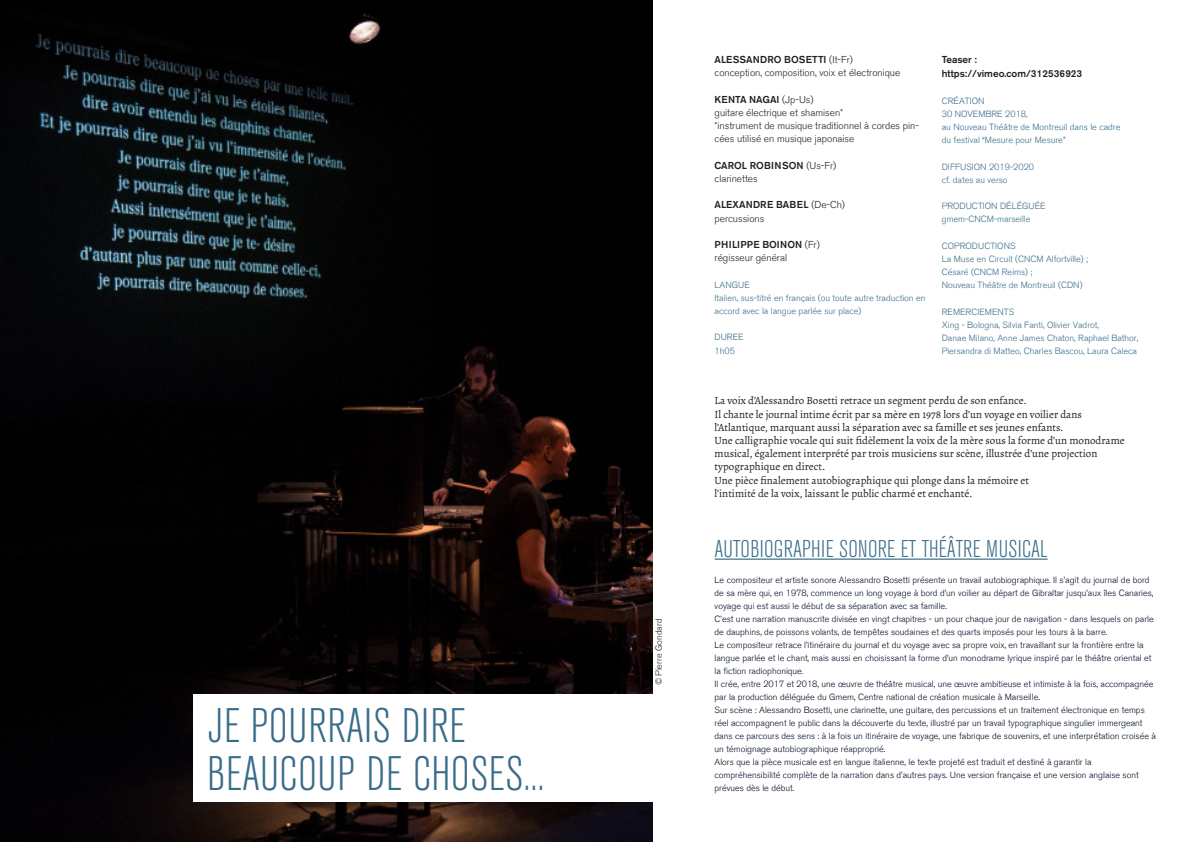
<style>
.page{position:relative;width:1191px;height:842px;background:#fff}
.page>*{position:absolute;margin:0;border:0;box-sizing:border-box;transform-origin:0 0}
.titre{font:300 condensed 48px "Akzidenz Grotesk BE";letter-spacing:.01em;color:#396c89}
.texte{font:300 condensed 24px "Akzidenz Grotesk BE";letter-spacing:.01em;color:#396c89}
.TEXTE_Intro_Alegreya{font:11px/13.2px "Alegreya";color:#231f20}
.texte-2{font:300 10px/13.2px "Akzidenz Grotesk BE";color:#231f20}
.texte-3{font:500 10px "Akzidenz Grotesk BE";color:#231f20}
.texte-4{font:500 10px "Akzidenz Grotesk BE";letter-spacing:.02em;color:#231f20}
.TEXTE_Berthold_Light{font:300 9px/13px "Akzidenz Grotesk BE";color:#000d23}
.texte-5{font:300 9px/13.2px "Akzidenz Grotesk BE";color:#396c89}
.crédits{font:300 9px "Akzidenz Grotesk BE";color:#231f20}
.s1{font-weight:300}
</style>
<div class="page">
<img style="left:0;top:0;width:652px;height:842px">
<div style="left:193px;top:694px;width:459px;height:108px;background:#fff"></div>
<hr style="left:714px;top:558px;width:333px;height:2px;background:#396c89">
<p class="titre" style="left:207px;top:700px;width:260px">JE POURRAIS DIRE</p>
<p class="titre" style="left:207px;top:748px;width:339px">BEAUCOUP DE CHOSES...</p>
<p class="crédits" style="left:653px;top:685px;width:68px;rotate:-90deg">©Pierre Gondard</p>
<p class="texte-3" style="left:714px;top:54px;width:140px">ALESSANDRO BOSETTI <span class="s1">(It-Fr)</span></p>
<p class="texte-2" style="left:714px;top:67px;width:187px">conception, composition, voix et électronique</p>
<p class="texte-3" style="left:714px;top:93px;width:100px">KENTA NAGAI <span class="s1">(Jp-Us)</span></p>
<p class="texte-2" style="left:714px;top:106px;width:130px">guitare électrique et shamisen*</p>
<p class="texte-2" style="left:714px;top:119px;width:206px">*instrument de musique traditionnel à cordes pin&shy;cées utilisé en musique japonaise</p>
<p class="texte-3" style="left:714px;top:159px;width:123px">CAROL ROBINSON <span class="s1">(Us-Fr)</span></p>
<p class="texte-2" style="left:714px;top:172px;width:45px">clarinettes</p>
<p class="texte-3" style="left:714px;top:199px;width:132px">ALEXANDRE BABEL <span class="s1">(De-Ch)</span></p>
<p class="texte-2" style="left:714px;top:212px;width:51px">percussions</p>
<p class="texte-4" style="left:714px;top:238px;width:107px">PHILIPPE BOINON <span class="s1">(Fr)</span></p>
<p class="texte-2" style="left:714px;top:251px;width:74px">régisseur général</p>
<p class="texte-5" style="left:714px;top:278px;width:37px">LANGUE</p>
<p class="texte-5" style="left:714px;top:291px;width:212px">Italien, sus-titré en français (ou toute autre traduction en accord avec la langue parlée sur place)</p>
<p class="texte-5" style="left:714px;top:331px;width:31px">DUREE</p>
<p class="texte-5" style="left:714px;top:344px;width:22px">1h05</p>
<p class="texte-3" style="left:941px;top:54px;width:37px">Teaser :</p>
<p class="texte-3" style="left:941px;top:68px;width:142px">https://vimeo.com/312536923</p>
<p class="texte-5" style="left:941px;top:94px;width:44px">CRÉATION</p>
<p class="texte-5" style="left:941px;top:107px;width:87px">30 NOVEMBRE 2018,</p>
<p class="texte-5" style="left:941px;top:120px;width:180px">au Nouveau Théâtre de Montreuil dans le cadre</p>
<p class="texte-5" style="left:941px;top:134px;width:125px">du festival “Mesure pour Mesure”</p>
<p class="texte-5" style="left:941px;top:160px;width:94px">DIFFUSION 2019-2020</p>
<p class="texte-5" style="left:941px;top:173px;width:67px">cf. dates au verso</p>
<p class="texte-5" style="left:941px;top:200px;width:105px">PRODUCTION DÉLÉGUÉE</p>
<p class="texte-5" style="left:941px;top:213px;width:90px">gmem-CNCM-marseille</p>
<p class="texte-5" style="left:941px;top:239px;width:75px">COPRODUCTIONS</p>
<p class="texte-5" style="left:941px;top:252px;width:148px">La Muse en Circuit (CNCM Alfortville) ;</p>
<p class="texte-5" style="left:941px;top:266px;width:92px">Césaré (CNCM Reims) ;</p>
<p class="texte-5" style="left:941px;top:279px;width:142px">Nouveau Théâtre de Montreuil (CDN)</p>
<p class="texte-5" style="left:941px;top:305px;width:74px">REMERCIEMENTS</p>
<p class="texte-5" style="left:941px;top:318px;width:159px">Xing - Bologna, Silvia Fanti, Olivier Vadrot,</p>
<p class="texte-5" style="left:941px;top:332px;width:198px">Danae Milano, Anne James Chaton, Raphael Bathor,<br>Piersandra di Matteo, Charles Bascou, Laura Caleca</p>
<p class="TEXTE_Intro_Alegreya" style="left:714px;top:394px;width:314px">La voix d’Alessandro Bosetti retrace un segment perdu de son enfance.</p>
<p class="TEXTE_Intro_Alegreya" style="left:714px;top:407px;width:369px">Il chante le journal intime écrit par sa mère en 1978 lors d’un voyage en voilier dans l’Atlantique, marquant aussi la séparation avec sa famille et ses jeunes enfants.</p>
<p class="TEXTE_Intro_Alegreya" style="left:714px;top:434px;width:412px">Une calligraphie vocale qui suit fidèlement la voix de la mère sous la forme d’un monodrame musical, également interprété par trois musiciens sur scène, illustrée d’une projection</p>
<p class="TEXTE_Intro_Alegreya" style="left:714px;top:460px;width:112px">typographique en direct.</p>
<p class="TEXTE_Intro_Alegreya" style="left:714px;top:473px;width:316px">Une pièce finalement autobiographique qui plonge dans la mémoire et l’intimité de la voix, laissant le public charmé et enchanté.</p>
<p class="texte" style="left:714px;top:536px;width:334px">AUTOBIOGRAPHIE SONORE ET THÉÂTRE MUSICAL</p>
<p class="TEXTE_Berthold_Light" style="left:714px;top:573px;width:440px">Le compositeur et artiste sonore Alessandro Bosetti présente un travail autobiographique. Il s’agit du journal de bord de sa mère qui, en 1978, commence un long voyage à bord d’un voilier au départ de Gibraltar jusqu’aux îles Canaries, voyage qui est aussi le début de sa séparation avec sa famille.</p>
<p class="TEXTE_Berthold_Light" style="left:714px;top:612px;width:441px">C’est une narration manuscrite divisée en vingt chapitres - un pour chaque jour de navigation - dans lesquels on parle de dauphins, de poissons volants, de tempêtes soudaines et des quarts imposés pour les tours à la barre.</p>
<p class="TEXTE_Berthold_Light" style="left:714px;top:638px;width:438px">Le compositeur retrace l’itinéraire du journal et du voyage avec sa propre voix, en travaillant sur la frontière entre la langue parlée et le chant, mais aussi en choisissant la forme d’un monodrame lyrique inspiré par le théâtre oriental et la fiction radiophonique.</p>
<p class="TEXTE_Berthold_Light" style="left:714px;top:677px;width:440px">Il crée, entre 2017 et 2018, une œuvre de théâtre musical, une œuvre ambitieuse et intimiste à la fois, accompagnée</p>
<p class="TEXTE_Berthold_Light" style="left:714px;top:690px;width:327px">par la production déléguée du Gmem, Centre national de création musicale à Marseille.</p>
<p class="TEXTE_Berthold_Light" style="left:714px;top:703px;width:443px">Sur scène : Alessandro Bosetti, une clarinette, une guitare, des percussions et un traitement électronique en temps réel accompagnent le public dans la découverte du texte, illustré par un travail typographique singulier immergeant dans ce parcours des sens : à la fois un itinéraire de voyage, une fabrique de souvenirs, et une interprétation croisée à un témoignage autobiographique réapproprié.</p>
<p class="TEXTE_Berthold_Light" style="left:714px;top:755px;width:426px">Alors que la pièce musicale est en langue italienne, le texte projeté est traduit et destiné à garantir la compréhensibilité complète de la narration dans d’autres pays. Une version française et une version anglaise sont prévues dès le début.</p>
</div>
